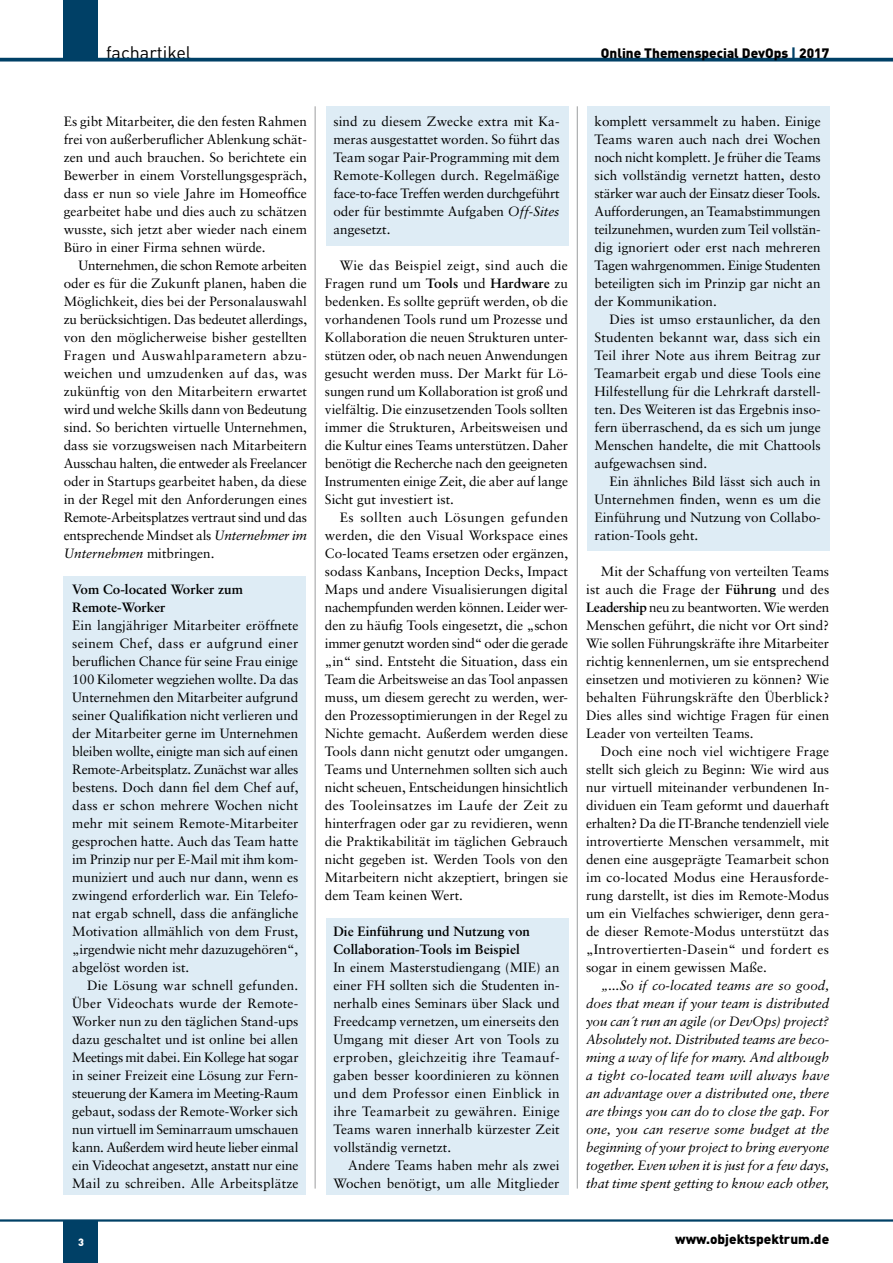
<style>
.page{position:relative;width:893px;height:1263px;background:#fff}
.page>*{position:absolute;margin:0;border:0;box-sizing:border-box;transform-origin:0 0}
.t1{font:18px "DINOT";color:#000}
.t2{font:13.5px/18px "Sabon LT";color:#000;text-align:justify}
.t3{font:italic 13.5px/18px "Sabon LT";letter-spacing:-.005em;color:#000;text-align:justify}
.t4{font:700 13.5px/18px "Sabon LT";color:#000}
.t5{font:900 13.5px "DINOT";color:#000}
.t6{font:900 10.5px "DINOT";color:#fff}
.s1{color:#004066}
.s2{font-style:italic}
.s3{font-weight:700}
</style>
<div class="page">
<div style="left:64px;top:1220px;width:34px;height:43px;background:#004066"></div>
<div style="left:64px;top:0;width:34px;height:58px;background:#004066"></div>
<svg style="left:0;top:58px;width:893px;height:4px;background:#1e5678"></svg>
<hr style="left:0;top:1219px;width:893px;height:2px;background:#004066">
<hr style="left:315px;top:106px;width:1px;height:1082px;background:#9c9e9f">
<hr style="left:577px;top:106px;width:1px;height:1082px;background:#9c9e9f">
<div style="left:326px;top:918px;width:242px;height:277px;background:#deecf5"></div>
<div style="left:587px;top:106px;width:242px;height:445px;background:#deecf5"></div>
<div style="left:326px;top:106px;width:242px;height:140px;background:#deecf5"></div>
<div style="left:64px;top:576px;width:242px;height:619px;background:#deecf5"></div>
<h1 class="t1" style="left:106px;top:41px;width:87px">fachartikel</h1>
<p class="t5" style="left:601px;top:44px;width:230px">Online Themenspecial DevOps <span class="s1">|</span> 2017</p>
<p class="t2" style="left:64px;top:112px;width:245px">Es gibt Mitarbeiter, die den festen Rahmen frei von außerberuflicher Ablenkung schät&shy;zen und auch brauchen. So berichtete ein Bewerber in einem Vorstellungsgespräch, dass er nun so viele Jahre im Homeoffice gearbeitet habe und dies auch zu schätzen wusste, sich jetzt aber wieder nach einem Büro in einer Firma sehnen würde.</p>
<p class="t2" style="left:64px;top:256px;width:245px;text-indent:15px">Unternehmen, die schon Remote arbeiten oder es für die Zukunft planen, haben die Möglichkeit, dies bei der Personalauswahl zu berücksichtigen. Das bedeutet allerdings, von den möglicherweise bisher gestellten Fragen und Auswahlparametern abzu&shy;weichen und umzudenken auf das, was zukünftig von den Mitarbeitern erwartet wird und welche Skills dann von Bedeutung sind. So berichten virtuelle Unternehmen, dass sie vorzugsweisen nach Mitarbeitern Ausschau halten, die entweder als Freelancer oder in Startups gearbeitet haben, da diese in der Regel mit den Anforderungen eines Remote-Arbeitsplatzes vertraut sind und das entsprechende Mindset als <span class="s2">Unternehmer im Unternehmen</span> mitbringen.</p>
<p class="t4" style="left:72px;top:580px;width:172px">Vom Co-located Worker zum<br>Remote-Worker</p>
<p class="t2" style="left:72px;top:616px;width:228px">Ein langjähriger Mitarbeiter eröffnete seinem Chef, dass er aufgrund einer beruflichen Chance für seine Frau einige 100 Kilometer wegziehen wollte. Da das Unternehmen den Mitarbeiter aufgrund seiner Qualifikation nicht verlieren und der Mitarbeiter gerne im Unternehmen bleiben wollte, einigte man sich auf einen Remote-Arbeitsplatz. Zunächst war alles bestens. Doch dann fiel dem Chef auf, dass er schon mehrere Wochen nicht mehr mit seinem Remote-Mitarbeiter gesprochen hatte. Auch das Team hatte im Prinzip nur per E-Mail mit ihm kom&shy;muniziert und auch nur dann, wenn es zwingend erforderlich war. Ein Telefo&shy;nat ergab schnell, dass die anfängliche Motivation allmählich von dem Frust, „irgendwie nicht mehr dazuzugehören“, abgelöst worden ist.</p>
<p class="t2" style="left:72px;top:976px;width:228px;text-indent:15px">Die Lösung war schnell gefunden.<br>Über Videochats wurde der Remote-Worker nun zu den täglichen Stand-ups dazu geschaltet und ist online bei allen Meetings mit dabei. Ein Kollege hat sogar in seiner Freizeit eine Lösung zur Fern&shy;steuerung der Kamera im Meeting-Raum gebaut, sodass der Remote-Worker sich nun virtuell im Seminarraum umschauen kann. Außerdem wird heute lieber einmal ein Videochat angesetzt, anstatt nur eine Mail zu schreiben. Alle Arbeitsplätze</p>
<p class="t2" style="left:333px;top:112px;width:228px">sind zu diesem Zwecke extra mit Ka&shy;meras ausgestattet worden. So führt das Team sogar Pair-Programming mit dem Remote-Kollegen durch. Regelmäßige face-to-face Treffen werden durchgeführt oder für bestimmte Aufgaben <span class="s2">Off-Sites </span>angesetzt.</p>
<p class="t2" style="left:325px;top:256px;width:245px;text-indent:15px">Wie das Beispiel zeigt, sind auch die Fragen rund um <span class="s3">Tools</span> und <span class="s3">Hardware</span> zu bedenken. Es sollte geprüft werden, ob die vorhandenen Tools rund um Prozesse und Kollaboration die neuen Strukturen unter&shy;stützen oder, ob nach neuen Anwendungen gesucht werden muss. Der Markt für Lö&shy;sungen rund um Kollaboration ist groß und vielfältig. Die einzusetzenden Tools sollten immer die Strukturen, Arbeitsweisen und die Kultur eines Teams unterstützen. Daher benötigt die Recherche nach den geeigneten Instrumenten einige Zeit, die aber auf lange Sicht gut investiert ist.</p>
<p class="t2" style="left:325px;top:508px;width:245px;text-indent:15px">Es sollten auch Lösungen gefunden werden, die den Visual Workspace eines Co-located Teams ersetzen oder ergänzen, sodass Kanbans, Inception Decks, Impact Maps und andere Visualisierungen digital nachempfunden werden können. Leider wer&shy;den zu häufig Tools eingesetzt, die „schon immer genutzt worden sind“ oder die gerade „in“ sind. Entsteht die Situation, dass ein Team die Arbeitsweise an das Tool anpassen muss, um diesem gerecht zu werden, wer&shy;den Prozessoptimierungen in der Regel zu Nichte gemacht. Außerdem werden diese Tools dann nicht genutzt oder umgangen.<br>Teams und Unternehmen sollten sich auch nicht scheuen, Entscheidungen hinsichtlich des Tooleinsatzes im Laufe der Zeit zu hinterfragen oder gar zu revidieren, wenn die Praktikabilität im täglichen Gebrauch nicht gegeben ist. Werden Tools von den Mitarbeitern nicht akzeptiert, bringen sie dem Team keinen Wert.</p>
<p class="t4" style="left:333px;top:922px;width:198px">Die Einführung und Nutzung von<br>Collaboration-Tools im Beispiel</p>
<p class="t2" style="left:333px;top:958px;width:228px">In einem Masterstudiengang (MIE) an einer FH sollten sich die Studenten in&shy;nerhalb eines Seminars über Slack und Freedcamp vernetzen, um einerseits den Umgang mit dieser Art von Tools zu erproben, gleichzeitig ihre Teamauf&shy;gaben besser koordinieren zu können und dem Professor einen Einblick in ihre Teamarbeit zu gewähren. Einige Teams waren innerhalb kürzester Zeit vollständig vernetzt.</p>
<p class="t2" style="left:333px;top:1156px;width:228px;text-align:right">Andere Teams haben mehr als zwei<br>Wochen benötigt, um alle Mitglieder</p>
<p class="t2" style="left:595px;top:113px;width:228px">komplett versammelt zu haben. Einige Teams waren auch nach drei Wochen noch nicht komplett. Je früher die Teams sich vollständig vernetzt hatten, desto stärker war auch der Einsatz dieser Tools.<br>Aufforderungen, an Teamabstimmungen teilzunehmen, wurden zum Teil vollstän&shy;dig ignoriert oder erst nach mehreren Tagen wahrgenommen. Einige Studenten beteiligten sich im Prinzip gar nicht an der Kommunikation.</p>
<p class="t2" style="left:595px;top:311px;width:228px;text-indent:15px">Dies ist umso erstaunlicher, da den Studenten bekannt war, dass sich ein Teil ihrer Note aus ihrem Beitrag zur Teamarbeit ergab und diese Tools eine Hilfestellung für die Lehrkraft darstell&shy;ten. Des Weiteren ist das Ergebnis inso&shy;fern überraschend, da es sich um junge Menschen handelte, die mit Chattools aufgewachsen sind.</p>
<p class="t2" style="left:595px;top:473px;width:228px;text-indent:15px">Ein ähnliches Bild lässt sich auch in Unternehmen finden, wenn es um die Einführung und Nutzung von Collabo&shy;ration-Tools geht.</p>
<p class="t2" style="left:586px;top:562px;width:245px;text-indent:15px">Mit der Schaffung von verteilten Teams ist auch die Frage der <span class="s3">Führung</span> und des <span class="s3">Leadership</span> neu zu beantworten. Wie werden Menschen geführt, die nicht vor Ort sind?<br>Wie sollen Führungskräfte ihre Mitarbeiter richtig kennenlernen, um sie entsprechend einsetzen und motivieren zu können? Wie behalten Führungskräfte den Überblick?<br>Dies alles sind wichtige Fragen für einen Leader von verteilten Teams.</p>
<p class="t2" style="left:586px;top:742px;width:245px;text-indent:15px">Doch eine noch viel wichtigere Frage stellt sich gleich zu Beginn: Wie wird aus nur virtuell miteinander verbundenen In&shy;dividuen ein Team geformt und dauerhaft erhalten? Da die IT-Branche tendenziell viele introvertierte Menschen versammelt, mit denen eine ausgeprägte Teamarbeit schon im co-located Modus eine Herausforde&shy;rung darstellt, ist dies im Remote-Modus um ein Vielfaches schwieriger, denn gera&shy;de dieser Remote-Modus unterstützt das „Introvertierten-Dasein“ und fordert es sogar in einem gewissen Maße.</p>
<p class="t3" style="left:586px;top:977px;width:245px;text-indent:15px">„...So if co-located teams are so good, does that mean if your team is distributed you can´t run an agile (or DevOps) project?<br>Absolutely not. Distributed teams are beco&shy;ming a way of life for many. And although a tight co-located team will always have an advantage over a distributed one, there are things you can do to close the gap. For one, you can reserve some budget at the beginning of your project to bring everyone together. Even when it is just for a few days, that time spent getting to know each other,</p>
<p class="t6" style="left:78px;top:1235px;width:7px">3</p>
<p class="t5" style="left:675px;top:1230px;width:156px">www.objektspektrum.de</p>
</div>
